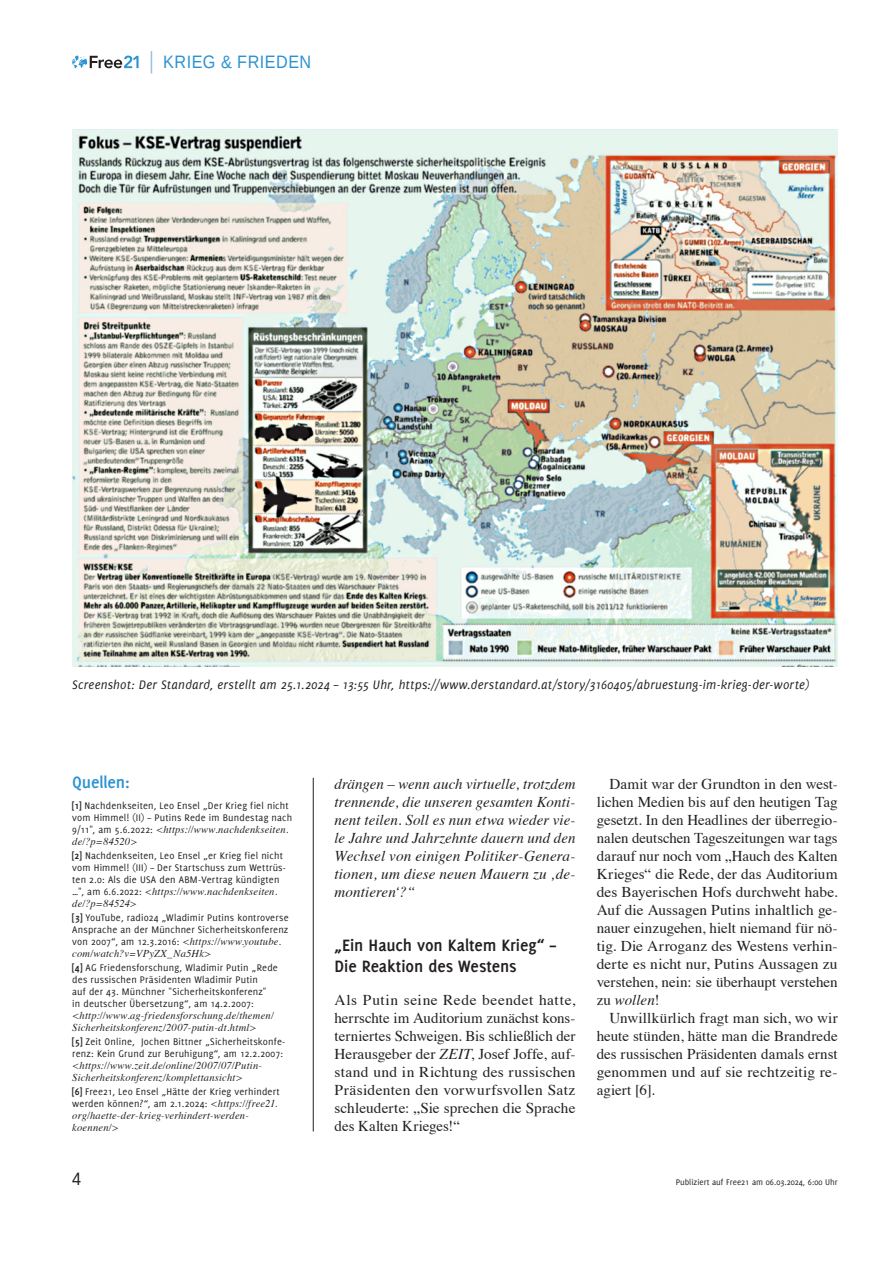
<style>
.page{position:relative;width:893px;height:1263px;background:#fff}
.page>*{position:absolute;margin:0;border:0;box-sizing:border-box;transform-origin:0 0}
.t1{font:700 18px/21px "Delicious";letter-spacing:-.005em;color:#231f20}
.t2{font:18px "Liberation Sans";letter-spacing:.03em;color:#2b93d1;scale:.9 1}
.t3{font:700 18px "Delicious";letter-spacing:-.01em;color:#2b93d1}
.t4{font:18px "Liberation Sans";color:#231f20;scale:.9 1}
.t5{font:15px/18px "Times";letter-spacing:.005em;color:#231f20;text-align:justify}
.t6{font:italic 15px/18px "Times";letter-spacing:.01em;color:#231f20;text-align:justify}
.t7{font:italic 13.5px "Delicious";letter-spacing:.015em;color:#231f20}
.t8{font:10.5px/12px "Delicious";letter-spacing:.015em;color:#231f20}
.t9{font:italic 10.5px/12px "Times";letter-spacing:.02em;color:#231f20}
.t10{font:9px "Delicious";color:#231f20}
.s1{font-weight:700}
.s2{font-family:"Delicious";font-style:normal}
.s3{font-family:"Times";font-style:italic}
.s4{font-style:italic}
</style>
<div class="page">
<svg style="left:72px;top:55px;width:67px;height:13px"></svg>
<svg style="left:151px;top:51px;width:1px;height:23px"></svg>
<img style="left:72px;top:130px;width:766px;height:537px">
<hr style="left:313px;top:778px;width:1px;height:353px;background:#231f20">
<p class="t2" style="left:163px;top:51px;width:166px">KRIEG &amp; FRIEDEN</p>
<p class="t7" style="left:72px;top:677px;width:738px">Screenshot: Der Standard, erstellt am 25.1.2024 – 13:55 Uhr, https://www.derstandard.at/story/3160405/abruestung-im-krieg-der-worte)</p>
<p class="t3" style="left:72px;top:772px;width:59px">Quellen:</p>
<p class="t8" style="left:72px;top:799px;width:221px"><span class="s1">[1]</span> Nachdenkseiten, Leo Ensel „Der Krieg fiel nicht vom Himmel! (II) – Putins Rede im Bundestag nach</p>
<p class="t9" style="left:72px;top:823px;width:218px"><span class="s2">9/11", am 5.6.2022:</span> &lt;https://www.nachdenkseiten. de/?p=84520&gt;</p>
<p class="t8" style="left:72px;top:849px;width:215px"><span class="s1">[2]</span> Nachdenkseiten, Leo Ensel „er Krieg fiel nicht vom Himmel! (III) – Der Startschuss zum Wettrüs&shy;ten 2.0: Als die USA den ABM-Vertrag kündigten</p>
<p class="t9" style="left:72px;top:885px;width:207px"><span class="s2">…", am 6.6.2022:</span> &lt;https://www.nachdenkseiten. de/?p=84524&gt;</p>
<p class="t8" style="left:72px;top:911px;width:218px;text-align:justify"><span class="s1">[3]</span> YouTube, radio24 „Wladimir Putins kontroverse Ansprache an der Münchner Sicherheitskonferenz von 2007“, am 12.3.2016: <span class="s3">&lt;https://www.youtube.</span></p>
<p class="t9" style="left:72px;top:947px;width:141px">com/watch?v=VPyZX_Na5Hk&gt;</p>
<p class="t8" style="left:72px;top:961px;width:207px"><span class="s1">[4]</span> AG Friedensforschung, Wladimir Putin „Rede des russischen Präsidenten Wladimir Putin<br>auf der 43. Münchner "Sicherheitskonferenz"<br>in deutscher Übersetzung“, am 14.2.2007:</p>
<p class="t9" style="left:72px;top:1009px;width:203px">&lt;http://www.ag-friedensforschung.de/themen/<br>Sicherheitskonferenz/2007-putin-dt.html&gt;</p>
<p class="t8" style="left:72px;top:1036px;width:215px"><span class="s1">[5]</span> Zeit Online, Jochen Bittner „Sicherheitskonfe&shy;renz: Kein Grund zur Beruhigung“, am 12.2.2007:</p>
<p class="t9" style="left:72px;top:1059px;width:191px">&lt;https://www.zeit.de/online/2007/07/Putin-<br>Sicherheitskonferenz/komplettansicht&gt;</p>
<p class="t8" style="left:72px;top:1086px;width:209px"><span class="s1">[6]</span> Free21, Leo Ensel „Hätte der Krieg verhindert werden können?“, am 2.1.2024: <span class="s3">&lt;https://free21.</span></p>
<p class="t9" style="left:72px;top:1109px;width:178px">org/haette-der-krieg-verhindert-werden&shy;koennen/&gt;</p>
<p class="t6" style="left:334px;top:774px;width:242px">drängen – wenn auch virtuelle, trotzdem trennende, die unseren gesamten Konti&shy;nent teilen. Soll es nun etwa wieder vie&shy;le Jahre und Jahrzehnte dauern und den Wechsel von einigen Politiker-Genera&shy;tionen, um diese neuen Mauern zu ‚de&shy;montieren‘?“</p>
<p class="t1" style="left:334px;top:935px;width:223px">„Ein Hauch von Kaltem Krieg“ –<br>Die Reaktion des Westens</p>
<p class="t5" style="left:334px;top:990px;width:242px">Als Putin seine Rede beendet hatte, herrschte im Auditorium zunächst kons&shy;terniertes Schweigen. Bis schließlich der Herausgeber der <span class="s4">ZEIT</span>, Josef Joffe, auf&shy;stand und in Richtung des russischen Präsidenten den vorwurfsvollen Satz schleuderte: „Sie sprechen die Sprache des Kalten Krieges!“</p>
<p class="t5" style="left:597px;top:774px;width:242px;text-indent:13px">Damit war der Grundton in den west&shy;lichen Medien bis auf den heutigen Tag gesetzt. In den Headlines der überregio&shy;nalen deutschen Tageszeitungen war tags darauf nur noch vom „Hauch des Kalten Krieges“ die Rede, der das Auditorium des Bayerischen Hofs durchweht habe.<br>Auf die Aussagen Putins inhaltlich ge&shy;nauer einzugehen, hielt niemand für nö&shy;tig. Die Arroganz des Westens verhin&shy;derte es nicht nur, Putins Aussagen zu verstehen, nein: sie überhaupt verstehen zu <span class="s4">wollen</span>!</p>
<p class="t5" style="left:597px;top:1008px;width:242px;text-indent:13px">Unwillkürlich fragt man sich, wo wir heute stünden, hätte man die Brandrede des russischen Präsidenten damals ernst genommen und auf sie rechtzeitig re&shy;agiert [6].</p>
<p class="t4" style="left:72px;top:1168px;width:12px">4</p>
<p class="t10" style="left:676px;top:1177px;width:163px">Publiziert auf Free21 am 06.03.2024, 6:00 Uhr</p>
</div>
